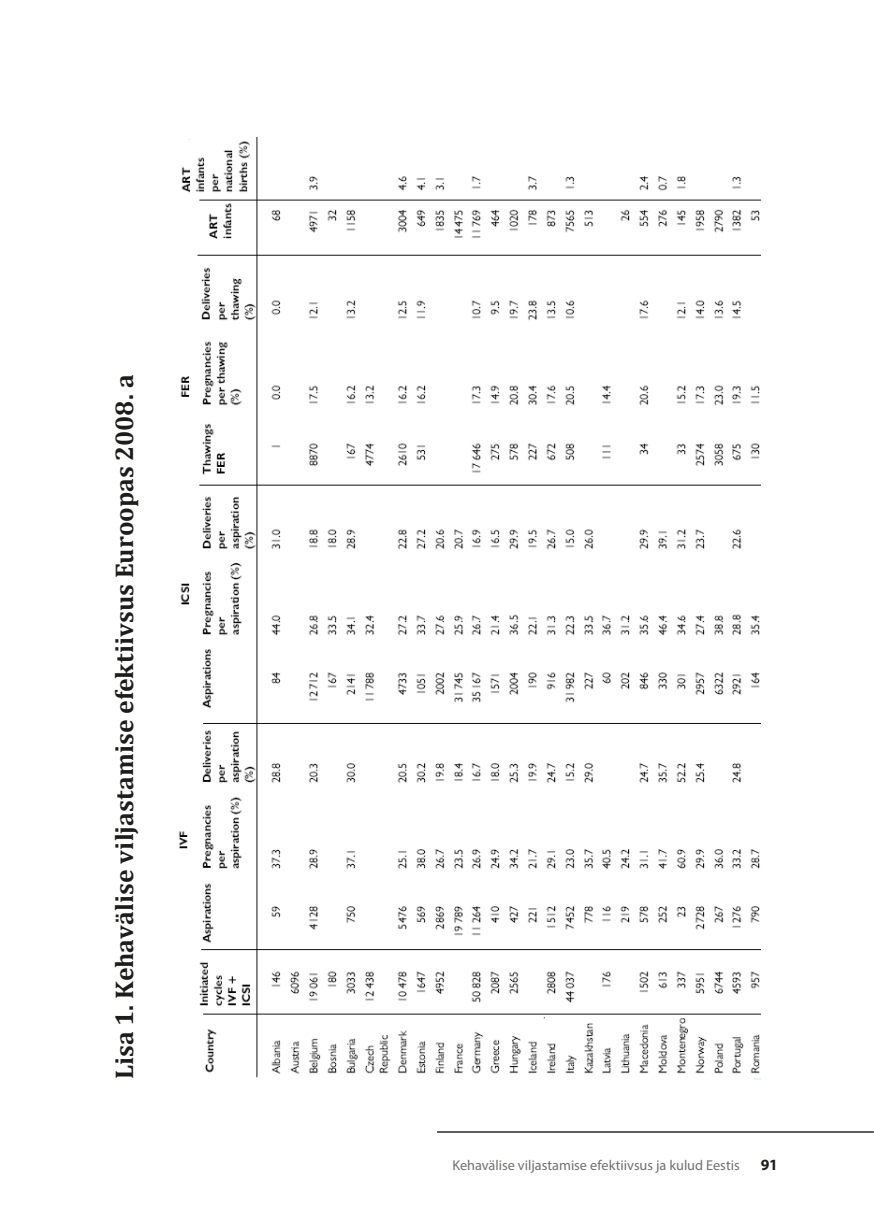
<style>
.page{position:relative;width:874px;height:1225px;background:#fff}
.page>*{position:absolute;margin:0;border:0;box-sizing:border-box;transform-origin:0 0}
.t1{font:700 25.6px "Cambria";letter-spacing:.005em;color:#1d1d1b}
.t2{font:700 15.6px "Myriad Pro";color:#1d1d1b}
.t3{font:14.2px "Myriad Pro";color:#70706f}
</style>
<div class="page">
<hr style="left:437px;top:1131px;width:436px;height:1px;background:#1d1d1b">
<img style="left:179px;top:137px;width:581px;height:942px">
<p class="t1" style="left:106px;top:1079px;width:706px;rotate:-90deg">Lisa 1. Kehavälise viljastamise efektiivsus Euroopas 2008. a</p>
<p class="t3" style="left:452px;top:1156px;width:288px">Kehavälise viljastamise efektiivsus ja kulud Eestis</p>
<p class="t2" style="left:760px;top:1154px;width:18px">91</p>
</div>
